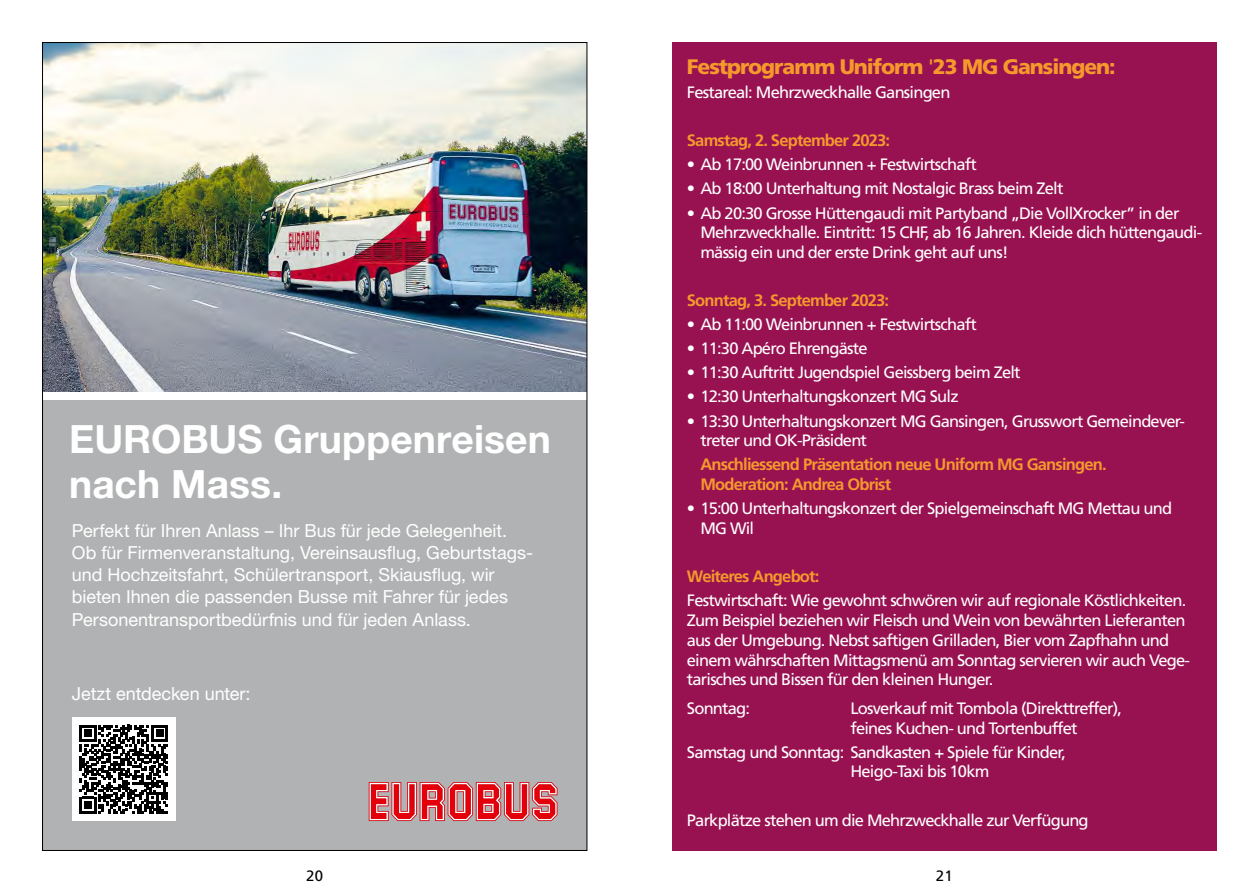
<style>
.page{position:relative;width:1259px;height:893px;background:#fff}
.page>*{position:absolute;margin:0;border:0;box-sizing:border-box;transform-origin:0 0}
.t1{font:700 39px/45px "Helvetica Neue LT Std";color:#fff}
.t2{font:900 21px "Frutiger";letter-spacing:-.05em;color:#f5992d}
.t3{font:18px/22px "Helvetica Neue LT Std";color:#fff}
.t4{font:16.5px/19.8px "Frutiger";letter-spacing:-.05em;color:#fff}
.t5{font:700 16.5px/19.8px "Frutiger";letter-spacing:-.05em;color:#f5992d}
.t6{font:15px "Frutiger";color:#000}
.s1{font-weight:400}
</style>
<div class="page">
<div style="left:672px;top:43px;width:544px;height:808px;background:#981251"></div>
<img style="left:44px;top:44px;width:541px;height:348px">
<div style="left:43px;top:396px;width:544px;height:454px;background:#b1b2b3"></div>
<div style="left:72px;top:717px;width:104px;height:104px;background:#fff"></div>
<svg style="left:79px;top:725px;width:89px;height:88px"></svg>
<div style="left:43px;top:392px;width:544px;height:7px;background:#fff"></div>
<svg style="left:369px;top:782px;width:188px;height:39px"></svg>
<h1 class="t1" style="left:69px;top:416px;width:483px">EUROBUS Gruppenreisen nach Mass.</h1>
<p class="t3" style="left:72px;top:519px;width:462px">Perfekt für Ihren Anlass – Ihr Bus für jede Gelegenheit.<br>Ob für Firmenveranstaltung, Vereinsausflug, Geburtstags&shy;und Hochzeitsfahrt, Schülertransport, Skiausflug, wir bieten Ihnen die passenden Busse mit Fahrer für jedes Personentransportbedürfnis und für jeden Anlass.</p>
<p class="t3" style="left:72px;top:683px;width:180px">Jetzt entdecken unter:</p>
<p class="t2" style="left:687px;top:54px;width:430px">Festprogramm Uniform <span class="s1">'</span>23 MG Gansingen:</p>
<p class="t4" style="left:687px;top:82px;width:265px">Festareal: Mehrzweckhalle Gansingen</p>
<p class="t5" style="left:687px;top:131px;width:205px">Samstag, 2. September 2023:</p>
<p class="t4" style="left:687px;top:155px;width:291px">• Ab 17:00 Weinbrunnen + Festwirtschaft</p>
<p class="t4" style="left:687px;top:179px;width:378px">• Ab 18:00 Unterhaltung mit Nostalgic Brass beim Zelt</p>
<p class="t4" style="left:700px;top:203px;width:503px;text-indent:-13px">• Ab 20:30 Grosse Hüttengaudi mit Partyband „Die VollXrocker” in der<br>Mehrzweckhalle. Eintritt: 15 CHF, ab 16 Jahren. Kleide dich hüttengaudi&shy;mässig ein und der erste Drink geht auf uns!</p>
<p class="t5" style="left:687px;top:290px;width:204px">Sonntag, 3. September 2023:</p>
<p class="t4" style="left:687px;top:314px;width:291px">• Ab 11:00 Weinbrunnen + Festwirtschaft</p>
<p class="t4" style="left:687px;top:339px;width:182px">• 11:30 Apéro Ehrengäste</p>
<p class="t4" style="left:687px;top:363px;width:335px">• 11:30 Auftritt Jugendspiel Geissberg beim Zelt</p>
<p class="t4" style="left:687px;top:387px;width:273px">• 12:30 Unterhaltungskonzert MG Sulz</p>
<p class="t4" style="left:700px;top:411px;width:486px;text-indent:-13px">• 13:30 Unterhaltungskonzert MG Gansingen, Grusswort Gemeindever&shy;treter und OK-Präsident</p>
<p class="t5" style="left:700px;top:455px;width:408px">Anschliessend Präsentation neue Uniform MG Gansingen.<br>Moderation: Andrea Obrist</p>
<p class="t4" style="left:700px;top:498px;width:473px;text-indent:-13px">• 15:00 Unterhaltungskonzert der Spielgemeinschaft MG Mettau und<br>MG Wil</p>
<p class="t5" style="left:687px;top:566px;width:134px">Weiteres Angebot:</p>
<p class="t4" style="left:687px;top:590px;width:504px">Festwirtschaft: Wie gewohnt schwören wir auf regionale Köstlichkeiten.<br>Zum Beispiel beziehen wir Fleisch und Wein von bewährten Lieferanten aus der Umgebung. Nebst saftigen Grilladen, Bier vom Zapfhahn und einem währschaften Mittagsmenü am Sonntag servieren wir auch Vege&shy;tarisches und Bissen für den kleinen Hunger.</p>
<p class="t4" style="left:687px;top:698px;width:65px">Sonntag:</p>
<p class="t4" style="left:850px;top:698px;width:273px">Losverkauf mit Tombola (Direkttreffer), feines Kuchen- und Tortenbuffet</p>
<p class="t4" style="left:850px;top:742px;width:217px;text-indent:-163px">Samstag und Sonntag: Sandkasten + Spiele für Kinder,<br>Heigo-Taxi bis 10km</p>
<p class="t4" style="left:687px;top:810px;width:403px">Parkplätze stehen um die Mehrzweckhalle zur Verfügung</p>
<p class="t6" style="left:306px;top:867px;width:18px">20</p>
<p class="t6" style="left:935px;top:867px;width:18px">21</p>
</div>
